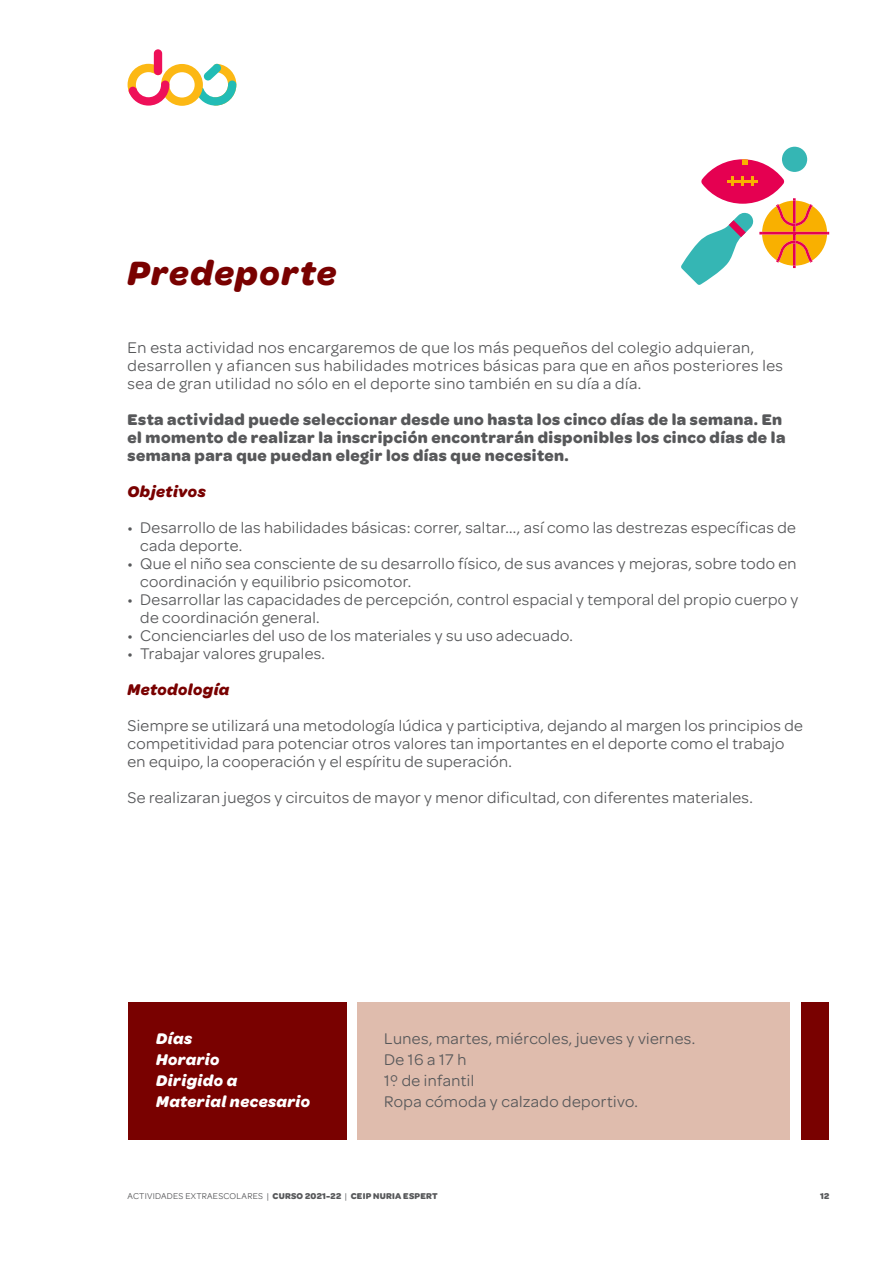
<style>
.page{position:relative;width:893px;height:1263px;background:#fff}
.page>*{position:absolute;margin:0;border:0;box-sizing:border-box;transform-origin:0 0}
.t1{font:italic 700 36px "Omnes";letter-spacing:.04em;color:#790100}
.t2{font:16.5px/18px "Omnes";letter-spacing:.02em;color:#57585a}
.t3{font:700 16.5px/18px "Omnes";letter-spacing:.025em;color:#57585a}
.t4{font:italic 700 16.5px "Omnes";letter-spacing:.025em;color:#fff}
.t5{font:italic 700 16.5px "Omnes";letter-spacing:.025em;color:#790100}
.t6{font:9px "Omnes";letter-spacing:.025em;color:#57585a}
.t7{font:700 9px "Omnes";color:#57585a}
.s1{font-weight:700}
</style>
<div class="page">
<svg style="left:128px;top:49px;width:108px;height:57px"></svg>
<div style="left:782px;top:147px;width:25px;height:25px;background:#35b6b4;border-radius:50%"></div>
<svg style="left:681px;top:159px;width:148px;height:126px"></svg>
<div style="left:128px;top:1002px;width:219px;height:138px;background:#790100"></div>
<div style="left:357px;top:1002px;width:432px;height:138px;background:#dfbcad"></div>
<div style="left:801px;top:1002px;width:28px;height:138px;background:#790100"></div>
<p class="t1" style="left:128px;top:252px;width:210px">Predeporte</p>
<p class="t2" style="left:128px;top:339px;width:657px">En esta actividad nos encargaremos de que los más pequeños del colegio adquieran, desarrollen y afiancen sus habilidades motrices básicas para que en años posteriores les sea de gran utilidad no sólo en el deporte sino también en su día a día.</p>
<p class="t3" style="left:128px;top:411px;width:659px">Esta actividad puede seleccionar desde uno hasta los cinco días de la semana. En el momento de realizar la inscripción encontrarán disponibles los cinco días de la semana para que puedan elegir los días que necesiten.</p>
<p class="t5" style="left:128px;top:482px;width:80px">Objetivos</p>
<p class="t2" style="left:140px;top:519px;width:657px;text-indent:-13px">• Desarrollo de las habilidades básicas: correr, saltar..., así como las destrezas específicas de cada deporte.</p>
<p class="t2" style="left:140px;top:555px;width:658px;text-indent:-13px">• Que el niño sea consciente de su desarrollo físico, de sus avances y mejoras, sobre todo en coordinación y equilibrio psicomotor.</p>
<p class="t2" style="left:140px;top:591px;width:659px;text-indent:-13px">• Desarrollar las capacidades de percepción, control espacial y temporal del propio cuerpo y de coordinación general.</p>
<p class="t2" style="left:128px;top:627px;width:447px">• Concienciarles del uso de los materiales y su uso adecuado.</p>
<p class="t2" style="left:128px;top:645px;width:199px">• Trabajar valores grupales.</p>
<p class="t5" style="left:128px;top:680px;width:103px">Metodología</p>
<p class="t2" style="left:128px;top:717px;width:677px">Siempre se utilizará una metodología lúdica y participtiva, dejando al margen los principios de competitividad para potenciar otros valores tan importantes en el deporte como el trabajo en equipo, la cooperación y el espíritu de superación.</p>
<p class="t2" style="left:128px;top:789px;width:627px">Se realizaran juegos y circuitos de mayor y menor dificultad, con diferentes materiales.</p>
<p class="t4" style="left:156px;top:1029px;width:37px">Días</p>
<p class="t4" style="left:156px;top:1050px;width:65px">Horario</p>
<p class="t4" style="left:156px;top:1071px;width:83px">Dirigido a</p>
<p class="t4" style="left:156px;top:1092px;width:155px">Material necesario</p>
<p class="t2" style="left:384px;top:1029px;width:313px">Lunes, martes, miércoles, jueves y viernes.</p>
<p class="t2" style="left:384px;top:1050px;width:84px">De 16 a 17 h</p>
<p class="t2" style="left:384px;top:1071px;width:92px">1º de infantil</p>
<p class="t2" style="left:384px;top:1092px;width:255px">Ropa cómoda y calzado deportivo.</p>
<p class="t6" style="left:128px;top:1191px;width:312px">ACTIVIDADES EXTRAESCOLARES | <span class="s1">CURSO 2021-22</span> | <span class="s1">CEIP NURIA ESPERT</span></p>
<p class="t7" style="left:820px;top:1191px;width:11px">12</p>
</div>
